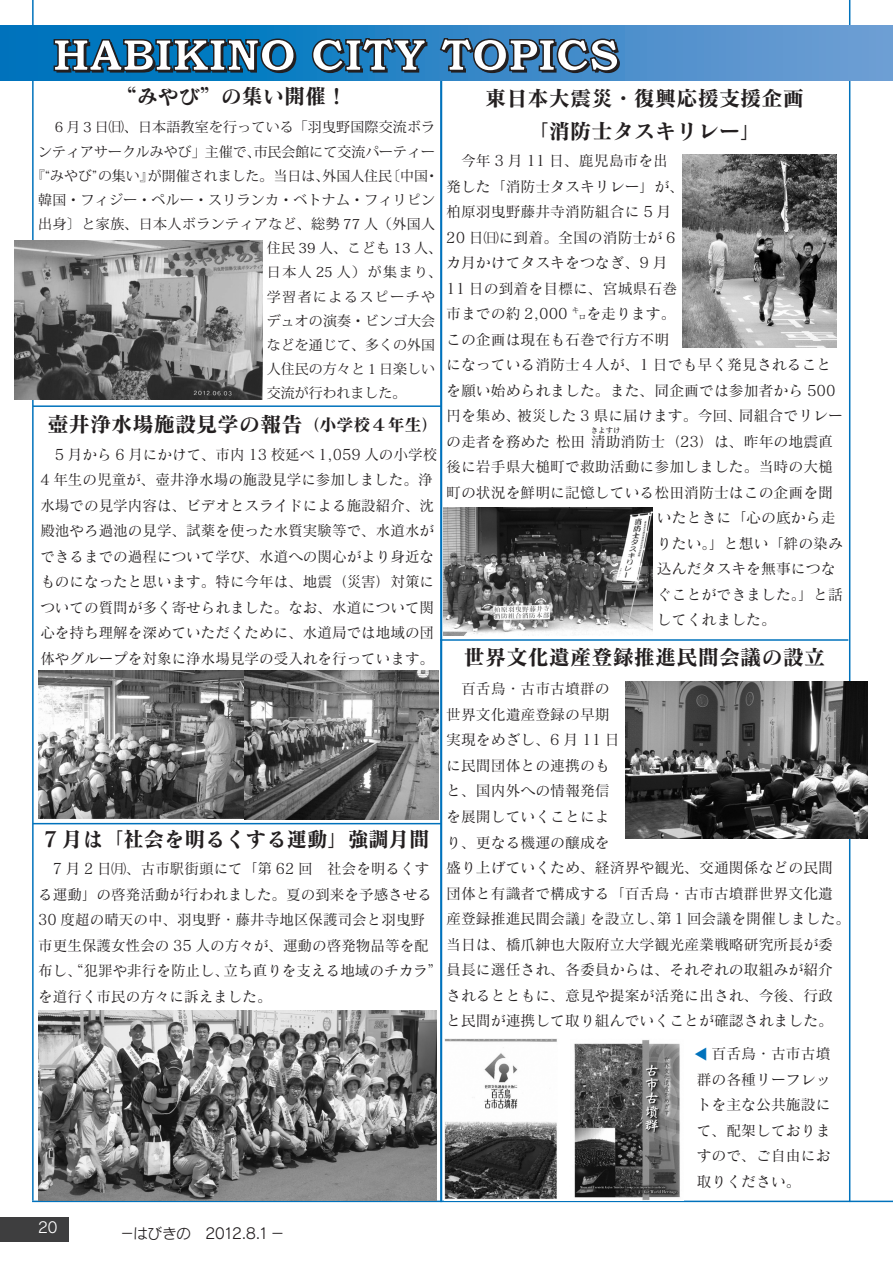
<style>
.page{position:relative;width:893px;height:1263px;background:#fff}
.page>*{position:absolute;margin:0;border:0;box-sizing:border-box;transform-origin:0 0}
.t1{font:21.3px "Matisse Pro B";color:#231f20}
.t2{font:21.3px "Matisse Pro B";color:#231f20;scale:.96 1}
.t3{font:14.85px/25.5px "Matisse Pro M";color:#231f20}
.ノーマル{font:14.85px "Rodin Cattleya Pro M";letter-spacing:-.055em;color:#231f20}
.ノーマル-2{font:14.85px "Rodin Pro M";color:#fff}
.t4{font:13.8px "Koz Min Pro";letter-spacing:.005em;color:#231f20}
.t5{font:13.8px "Koz Min Pro";letter-spacing:.035em;color:#231f20}
.t6{font:13.8px "Koz Min Pro";letter-spacing:.11em;color:#231f20}
.t7{font:13.8px "Koz Min Pro";letter-spacing:.105em;color:#231f20}
.t8{font:13.8px "Koz Min Pro";color:#0072bc}
.t9{font:7.5px "Matisse Pro M";color:#231f20}
.s1{font-family:"Matisse Pro M";font-size:14.85px}
.s2{font-size:16.95px}
</style>
<div class="page">
<div style="left:0;top:1217px;width:68px;height:24px;background:#3e3e3f"></div>
<hr style="left:440px;top:64px;width:2px;height:1138px;background:#0072bc">
<hr style="left:849px;top:0;width:1px;height:1202px;background:#0072bc">
<hr style="left:32px;top:0;width:2px;height:1200px;background:#0072bc">
<div style="left:0;top:25px;width:893px;height:56px;background:linear-gradient(to right,#0070bb,#709dd3)"></div>
<svg style="left:53px;top:38px;width:243px;height:35px"></svg>
<svg style="left:311px;top:37px;width:116px;height:36px"></svg>
<svg style="left:439px;top:37px;width:181px;height:36px"></svg>
<hr style="left:440px;top:639px;width:408px;height:2px;background:#0072bc">
<hr style="left:32px;top:1200px;width:861px;height:2px;background:#0072bc">
<hr style="left:33px;top:823px;width:408px;height:1px;background:#0072bc">
<hr style="left:33px;top:405px;width:408px;height:2px;background:#0072bc">
<img style="left:38px;top:670px;width:401px;height:149px">
<img style="left:38px;top:1010px;width:399px;height:190px">
<img style="left:682px;top:154px;width:154px;height:194px">
<img style="left:443px;top:507px;width:210px;height:129px">
<img style="left:625px;top:681px;width:242px;height:158px">
<img style="left:444px;top:1038px;width:236px;height:162px">
<img style="left:15px;top:241px;width:248px;height:159px">
<p class="t1" style="left:116px;top:83px;width:233px">“みやび”の集い開催！</p>
<p class="t4" style="left:52px;top:117px;width:384px">６月３日<span class="s1">㈰</span>、日本語教室を行っている「羽曳野国際交流ボラ</p>
<p class="t4" style="left:38px;top:142px;width:398px">ンティアサークルみやび」主催で、市民会館にて交流パーティー</p>
<p class="t4" style="left:31px;top:166px;width:409px">『“みやび”の集い』が開催されました。当日は、外国人住民〔中国・</p>
<p class="t4" style="left:38px;top:190px;width:398px">韓国・フィジー・ペルー・スリランカ・ベトナム・フィリピン</p>
<p class="t5" style="left:38px;top:214px;width:398px">出身〕と家族、日本人ボランティアなど、総勢 77 人（外国人</p>
<p class="t4" style="left:267px;top:238px;width:177px">住民 39 人、こども 13 人、</p>
<p class="t6" style="left:267px;top:263px;width:177px">日本人 25 人）が集まり、</p>
<p class="t7" style="left:267px;top:287px;width:170px">学習者によるスピーチや</p>
<p class="t4" style="left:267px;top:311px;width:170px">デュオの演奏・ビンゴ大会</p>
<p class="t4" style="left:267px;top:335px;width:170px">などを通じて、多くの外国</p>
<p class="t4" style="left:267px;top:359px;width:170px">人住民の方々と１日楽しい</p>
<p class="t4" style="left:267px;top:384px;width:141px">交流が行われました。</p>
<p class="t1" style="left:47px;top:410px;width:393px">壺井浄水場施設見学の報告<span class="s2">（小学校４年生）</span></p>
<p class="t3" style="left:40px;top:441px;width:398px">　5 月から 6 月にかけて、市内 13 校延べ 1,059 人の小学校<br>4 年生の児童が、壺井浄水場の施設見学に参加しました。浄水場での見学内容は、ビデオとスライドによる施設紹介、沈殿池やろ過池の見学、試薬を使った水質実験等で、水道水ができるまでの過程について学び、水道への関心がより身近なものになったと思います。特に今年は、地震（災害）対策についての質問が多く寄せられました。なお、水道について関心を持ち理解を深めていただくために、水道局では地域の団体やグループを対象に浄水場見学の受入れを行っています。</p>
<p class="t1" style="left:485px;top:84px;width:320px">東日本大震災・復興応援支援企画</p>
<p class="t1" style="left:528px;top:117px;width:235px">「消防士タスキリレー」</p>
<p class="t3" style="left:446px;top:147px;width:398px">　今年 3 月 11 日、鹿児島市を出<br>発した「消防士タスキリレー」が、<br>柏原羽曳野藤井寺消防組合に 5 月<br>20 日㈰に到着。全国の消防士が 6<br>カ月かけてタスキをつなぎ、9 月<br>11 日の到着を目標に、宮城県石巻<br>市までの約 2,000 ㌔を走ります。<br>この企画は現在も石巻で行方不明<br>になっている消防士４人が、1 日でも早く発見されることを願い始められました。また、同企画では参加者から 500円を集め、被災した 3 県に届けます。今回、同組合でリレーの走者を務めた 松田 清助消防士（23）は、昨年の地震直</p>
<p class="t9" style="left:591px;top:425px;width:31px">きよすけ</p>
<p class="t3" style="left:446px;top:453px;width:388px">後に岩手県大槌町で救助活動に参加しました。当時の大槌</p>
<p class="t3" style="left:446px;top:479px;width:388px">町の状況を鮮明に記憶している松田消防士はこの企画を聞</p>
<p class="t3" style="left:657px;top:504px;width:180px">いたときに「心の底から走</p>
<p class="t3" style="left:657px;top:530px;width:188px">りたい。」と想い「絆の染み</p>
<p class="t3" style="left:657px;top:556px;width:180px">込んだタスキを無事につな</p>
<p class="t3" style="left:657px;top:581px;width:188px">ぐことができました。」と話</p>
<p class="t3" style="left:657px;top:607px;width:121px">してくれました。</p>
<p class="t1" style="left:464px;top:643px;width:363px">世界文化遺産登録推進民間会議の設立</p>
<p class="t3" style="left:446px;top:676px;width:406px">　百舌鳥・古市古墳群の<br>世界文化遺産登録の早期<br>実現をめざし、6 月 11 日<br>に民間団体との連携のも<br>と、国内外への情報発信<br>を展開していくことによ<br>り、更なる機運の醸成を<br>盛り上げていくため、経済界や観光、交通関係などの民間団体と有識者で構成する「百舌鳥・古市古墳群世界文化遺産登録推進民間会議」を設立し、第１回会議を開催しました。当日は、橋爪紳也大阪府立大学観光産業戦略研究所長が委</p>
<p class="t3" style="left:446px;top:982px;width:388px">されるとともに、意見や提案が活発に出され、今後、行政と民間が連携して取り組んでいくことが確認されました。</p>
<p class="t3" style="left:697px;top:1040px;width:135px;text-align:justify">　百舌鳥・古市古墳群の各種リーフレットを主な公共施設にて、配架しておりますので、ご自由にお取りください。</p>
<p class="t2" style="left:44px;top:825px;width:403px">7 月は「社会を明るくする運動」強調月間</p>
<p class="t3" style="left:38px;top:855px;width:796px">　7 月 2 日㈪、古市駅街頭にて「第 62 回　社会を明るくす<br>る運動」の啓発活動が行われました。夏の到来を予感させる<br>30 度超の晴天の中、羽曳野・藤井寺地区保護司会と羽曳野<br>市更生保護女性会の 35 人の方々が、運動の啓発物品等を配<br>布し、“犯罪や非行を防止し、立ち直りを支える地域のチカラ” 員長に選任され、各委員からは、それぞれの取組みが紹介を道行く市民の方々に訴えました。</p>
<p class="t8" style="left:691px;top:1061px;width:15px;rotate:-90deg">▲</p>
<p class="ノーマル-2" style="left:38px;top:1218px;width:21px">20</p>
<p class="ノーマル" style="left:120px;top:1223px;width:167px">−はびきの　2012.8.1−</p>
</div>
